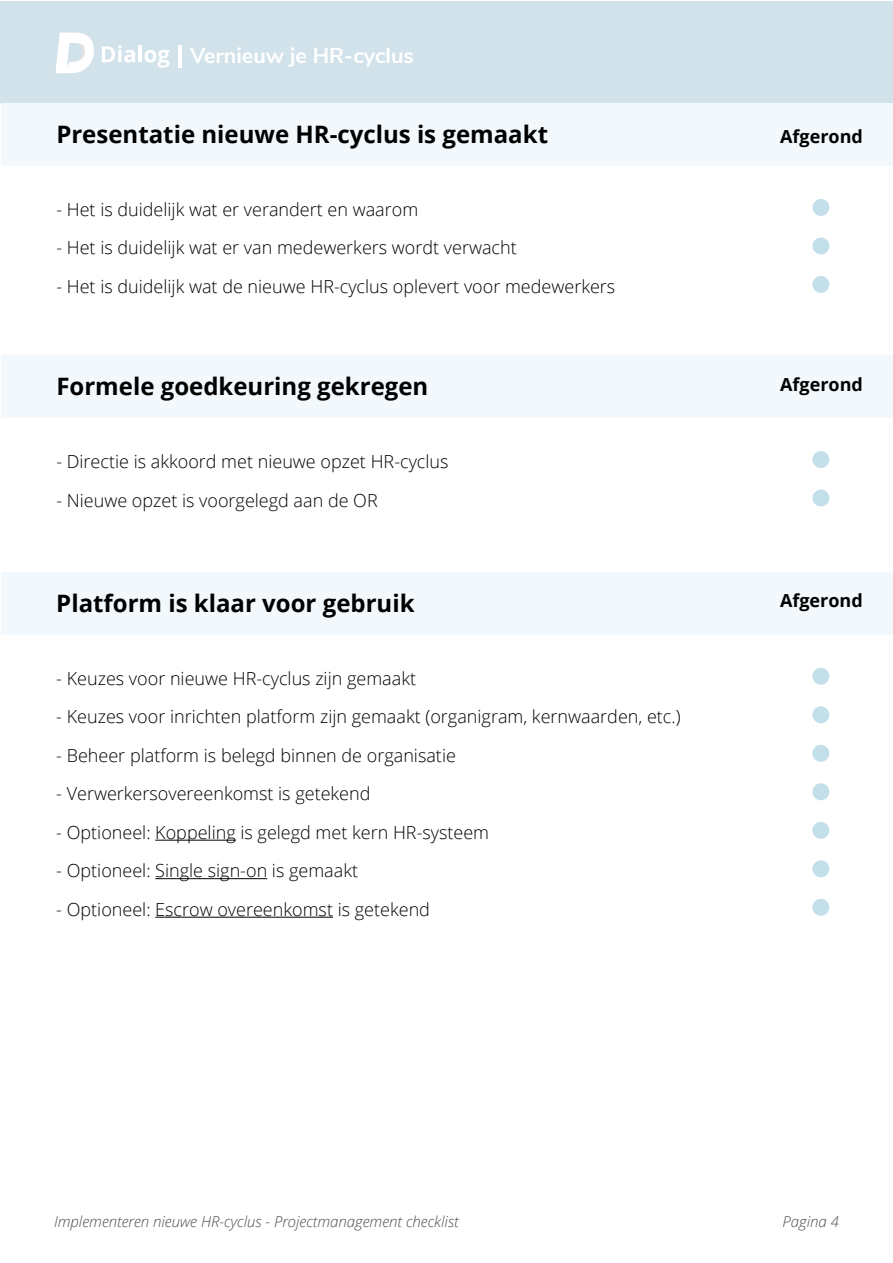
<style>
.page{position:relative;width:893px;height:1263px;background:#fff}
.page>*{position:absolute;margin:0;border:0;box-sizing:border-box;transform-origin:0 0}
.t1{font:700 24px "Open Sans";color:#000}
.t2{font:700 21.45px "Nunito Sans";color:#fff}
.t3{font:300 18px "Open Sans";color:#000}
.t4{font:700 18px "Open Sans";color:#000}
.t5{font:italic 300 15px "Open Sans";color:#4d4d4f}
</style>
<div class="page">
<div style="left:0;top:1px;width:893px;height:103px;background:#d1e2ea"></div>
<svg style="left:102px;top:45px;width:33px;height:18px"></svg>
<hr style="left:138px;top:45px;width:4px;height:17px;background:#fff">
<svg style="left:145px;top:50px;width:25px;height:18px"></svg>
<svg style="left:56px;top:33px;width:38px;height:40px"></svg>
<svg style="left:178px;top:45px;width:4px;height:22px"></svg>
<div style="left:812px;top:451px;width:17px;height:17px;background:#c3e0ea;border-radius:50%"></div>
<div style="left:812px;top:489px;width:17px;height:17px;background:#c3e0ea;border-radius:50%"></div>
<div style="left:1px;top:356px;width:891px;height:62px;background:#f2f8fb"></div>
<div style="left:812px;top:199px;width:17px;height:17px;background:#c3e0ea;border-radius:50%"></div>
<div style="left:812px;top:237px;width:17px;height:17px;background:#c3e0ea;border-radius:50%"></div>
<div style="left:812px;top:276px;width:17px;height:17px;background:#c3e0ea;border-radius:50%"></div>
<div style="left:1px;top:104px;width:891px;height:62px;background:#f2f8fb"></div>
<hr style="left:155px;top:840px;width:81px;height:1px;background:#000">
<hr style="left:155px;top:878px;width:112px;height:1px;background:#000">
<hr style="left:155px;top:917px;width:178px;height:1px;background:#000">
<div style="left:812px;top:668px;width:17px;height:17px;background:#c3e0ea;border-radius:50%"></div>
<div style="left:812px;top:706px;width:17px;height:17px;background:#c3e0ea;border-radius:50%"></div>
<div style="left:812px;top:745px;width:17px;height:17px;background:#c3e0ea;border-radius:50%"></div>
<div style="left:812px;top:783px;width:17px;height:17px;background:#c3e0ea;border-radius:50%"></div>
<div style="left:812px;top:822px;width:17px;height:17px;background:#c3e0ea;border-radius:50%"></div>
<div style="left:812px;top:860px;width:17px;height:17px;background:#c3e0ea;border-radius:50%"></div>
<div style="left:812px;top:899px;width:17px;height:17px;background:#c3e0ea;border-radius:50%"></div>
<div style="left:1px;top:572px;width:891px;height:62px;background:#f2f8fb"></div>
<p class="t2" style="left:190px;top:40px;width:225px">Vernieuw je HR-cyclus</p>
<h1 class="t1" style="left:56px;top:118px;width:493px">Presentatie nieuwe HR-cyclus is gemaakt</h1>
<p class="t4" style="left:780px;top:124px;width:84px">Afgerond</p>
<h1 class="t1" style="left:56px;top:122px;width:79px">Huidig</h1>
<p class="t3" style="left:56px;top:197px;width:363px">- Het is duidelijk wat er verandert en waarom</p>
<p class="t3" style="left:56px;top:236px;width:462px">- Het is duidelijk wat er van medewerkers wordt verwacht</p>
<p class="t3" style="left:56px;top:274px;width:560px">- Het is duidelijk wat de nieuwe HR-cyclus oplevert voor medewerkers</p>
<h1 class="t1" style="left:56px;top:370px;width:374px">Formele goedkeuring gekregen</h1>
<p class="t4" style="left:780px;top:372px;width:84px">Afgerond</p>
<h1 class="t1" style="left:56px;top:374px;width:79px">Huidig</h1>
<p class="t3" style="left:56px;top:449px;width:394px">- Directie is akkoord met nieuwe opzet HR-cyclus</p>
<p class="t3" style="left:56px;top:488px;width:323px">- Nieuwe opzet is voorgelegd aan de OR</p>
<h1 class="t1" style="left:56px;top:586px;width:360px">Platform is klaar voor gebruik</h1>
<p class="t4" style="left:780px;top:588px;width:84px">Afgerond</p>
<h1 class="t1" style="left:56px;top:591px;width:79px">Huidig</h1>
<p class="t3" style="left:56px;top:666px;width:361px">- Keuzes voor nieuwe HR-cyclus zijn gemaakt</p>
<p class="t3" style="left:56px;top:704px;width:626px">- Keuzes voor inrichten platform zijn gemaakt (organigram, kernwaarden, etc.)</p>
<p class="t3" style="left:56px;top:743px;width:401px">- Beheer platform is belegd binnen de organisatie</p>
<p class="t3" style="left:56px;top:781px;width:316px">- Verwerkersovereenkomst is getekend</p>
<p class="t3" style="left:56px;top:820px;width:434px">- Optioneel: Koppeling is gelegd met kern HR-systeem</p>
<p class="t3" style="left:56px;top:858px;width:303px">- Optioneel: Single sign-on is gemaakt</p>
<p class="t3" style="left:56px;top:897px;width:375px">- Optioneel: Escrow overeenkomst is getekend</p>
<p class="t5" style="left:54px;top:1211px;width:406px">Implementeren nieuwe HR-cyclus - Projectmanagement checklist</p>
<p class="t5" style="left:782px;top:1211px;width:58px">Pagina 4</p>
</div>
